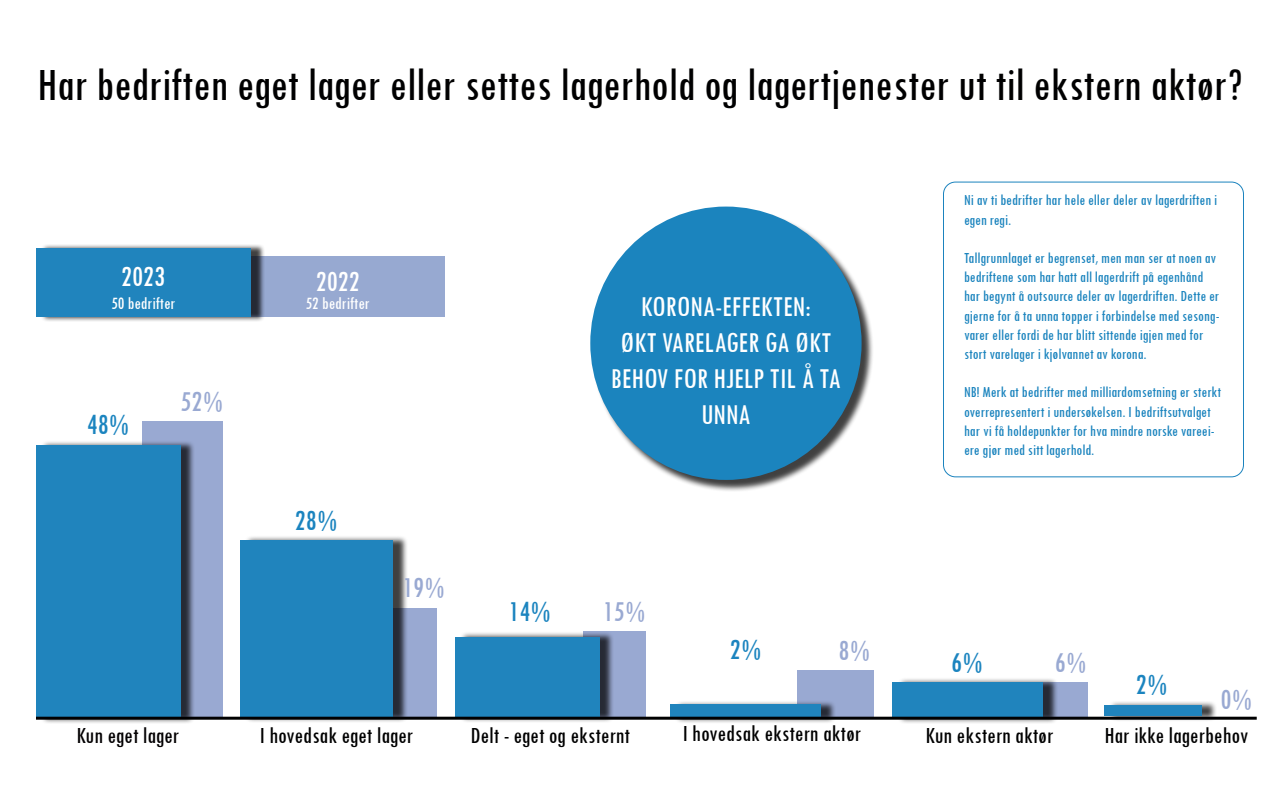
<style>
.page{position:relative;width:1280px;height:800px;background:#fff}
.page>*{position:absolute;margin:0;border:0;box-sizing:border-box;transform-origin:0 0}
.t1{font:condensed 48px "Tw Cen";color:#000001}
.t2{font:condensed 30px/36px "Tw Cen";color:#fff;text-align:center}
.t3{font:condensed 30px "Tw Cen";color:#1b84bf}
.t4{font:condensed 30px "Tw Cen";color:#99a9d2}
.t5{font:condensed 24px "Tw Cen";color:#000001}
.t6{font:condensed 24px "Tw Cen";letter-spacing:-.015em;color:#030102}
.t7{font:condensed 18px "Tw Cen";color:#fff}
.t8{font:condensed 16px/19.2px "Tw Cen";color:#1b84be}
</style>
<div class="page">
<div style="left:142px;top:421px;width:81px;height:296px;background:#99a9d2"></div>
<div style="left:40px;top:440px;width:156px;height:284px;background:#000001;opacity:.75"></div>
<div style="left:36px;top:445px;width:144px;height:273px;background:#2084bd"></div>
<div style="left:375px;top:608px;width:62px;height:109px;background:#99a9d2"></div>
<div style="left:244px;top:536px;width:164px;height:187px;background:#000001;opacity:.75"></div>
<div style="left:240px;top:541px;width:152px;height:176px;background:#2084bd"></div>
<div style="left:797px;top:670px;width:76px;height:47px;background:#99a9d2"></div>
<div style="left:1012px;top:682px;width:76px;height:36px;background:#99a9d2"></div>
<div style="left:897px;top:677px;width:162px;height:47px;background:#000001;opacity:.75"></div>
<div style="left:893px;top:682px;width:150px;height:36px;background:#2084bd"></div>
<div style="left:583px;top:632px;width:62px;height:85px;background:#99a9d2"></div>
<div style="left:460px;top:632px;width:155px;height:91px;background:#000001;opacity:.75"></div>
<div style="left:455px;top:637px;width:144px;height:80px;background:#2084bd"></div>
<div style="left:675px;top:700px;width:161px;height:24px;background:#000001;opacity:.75"></div>
<div style="left:670px;top:705px;width:151px;height:13px;background:#2084bd"></div>
<hr style="left:36px;top:717px;width:1221px;height:3px;background:#000001">
<div style="left:943px;top:182px;width:301px;height:295px;border:1px solid #1b83be;border-radius:12px"></div>
<div style="left:592px;top:208px;width:282px;height:284px;background:#000001;opacity:.75"></div>
<div style="left:590px;top:207px;width:272px;height:273px;background:#1b84be;border-radius:50%"></div>
<div style="left:231px;top:256px;width:214px;height:61px;background:#97a9d1"></div>
<div style="left:41px;top:244px;width:225px;height:78px;background:#000001;opacity:.75"></div>
<div style="left:36px;top:249px;width:214px;height:68px;background:#2084bd"></div>
<div style="left:1109px;top:701px;width:109px;height:21px;background:#000001;opacity:.75"></div>
<div style="left:1104px;top:706px;width:98px;height:10px;background:#2084bd"></div>
<h1 class="t1" style="left:37px;top:56px;width:1207px">Har bedriften eget lager eller settes lagerhold og lagertjenester ut til ekstern aktør?</h1>
<h2 class="t2" style="left:121px;top:258px;width:45px">2023</h2>
<h2 class="t2" style="left:316px;top:263px;width:45px">2022</h2>
<p class="t7" style="left:111px;top:292px;width:66px">50 bedrifter</p>
<p class="t7" style="left:306px;top:292px;width:66px">52 bedrifter</p>
<h2 class="t3" style="left:87px;top:406px;width:44px">48%</h2>
<h2 class="t4" style="left:181px;top:383px;width:44px">52%</h2>
<h2 class="t3" style="left:295px;top:502px;width:44px">28%</h2>
<h2 class="t4" style="left:402px;top:570px;width:44px">19%</h2>
<h3 class="t6" style="left:76px;top:721px;width:105px">Kun eget lager</h3>
<h3 class="t5" style="left:260px;top:721px;width:155px">I hovedsak eget lager</h3>
<h2 class="t2" style="left:611px;top:288px;width:232px">KORONA-EFFEKTEN:<br>ØKT VARELAGER GA ØKT<br>BEHOV FOR HJELP TIL Å TA<br>UNNA</h2>
<h2 class="t3" style="left:508px;top:593px;width:44px">14%</h2>
<h2 class="t4" style="left:603px;top:593px;width:44px">15%</h2>
<h2 class="t3" style="left:730px;top:632px;width:33px">2%</h2>
<h2 class="t4" style="left:839px;top:632px;width:33px">8%</h2>
<p class="t8" style="left:964px;top:190px;width:255px">Ni av ti bedrifter har hele eller deler av lagerdriften i egen regi.</p>
<p class="t8" style="left:964px;top:248px;width:257px">Tallgrunnlaget er begrenset, men man ser at noen av bedriftene som har hatt all lagerdrift på egenhånd har begynt å outsource deler av lagerdriften. Dette er gjerne for å ta unna topper i forbindelse med sesong&shy;varer eller fordi de har blitt sittende igjen med for stort varelager i kjølvannet av korona.</p>
<p class="t8" style="left:964px;top:382px;width:259px">NB! Merk at bedrifter med milliardomsetning er sterkt overrepresentert i undersøkelsen. I bedriftsutvalget har vi få holdepunkter for hva mindre norske vareei&shy;ere gjør med sitt lagerhold.</p>
<h2 class="t3" style="left:951px;top:644px;width:33px">6%</h2>
<h2 class="t4" style="left:1055px;top:644px;width:33px">6%</h2>
<h3 class="t5" style="left:682px;top:719px;width:180px">I hovedsak ekstern aktør</h3>
<h3 class="t5" style="left:471px;top:721px;width:161px">Delt - eget og eksternt</h3>
<h3 class="t5" style="left:926px;top:721px;width:129px">Kun ekstern aktør</h3>
<h2 class="t3" style="left:1136px;top:666px;width:33px">2%</h2>
<h2 class="t4" style="left:1220px;top:682px;width:33px">0%</h2>
<h3 class="t5" style="left:1104px;top:721px;width:146px">Har ikke lagerbehov</h3>
</div>
